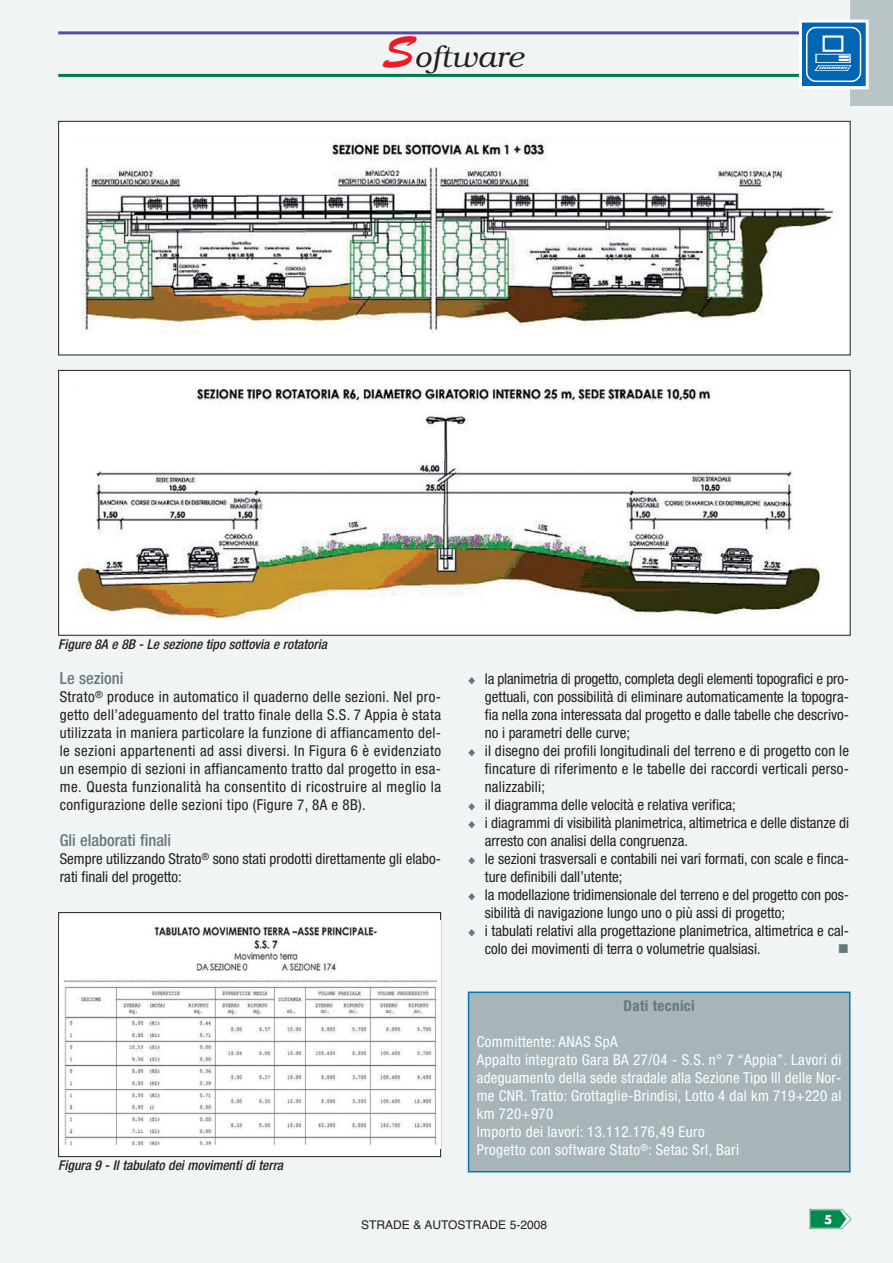
<style>
.page{position:relative;width:893px;height:1263px;background:#fff}
.page>*{position:absolute;margin:0;border:0;box-sizing:border-box;transform-origin:0 0}
.t1{font:italic 300 30px "Bookman";color:#231f20}
.t2{font:500 condensed 16.5px "Helvetica Neue";color:#65787c}
.t3{font:condensed 15px/18px "Helvetica Neue";color:#231f20}
.t4{font:condensed 15px/18px "Helvetica Neue";letter-spacing:.025em;color:#fff}
.t5{font:700 condensed 15px "Helvetica Neue";letter-spacing:.025em;color:#65787c}
.t6{font:italic 500 condensed 13.5px "Helvetica Neue";color:#231f20}
.t7{font:12px "Helvetica";color:#231f20}
.t8{font:700 12px "Futura";color:#fff}
.s1{font-family:"Brush Script";font-weight:400;font-style:normal;font-size:45px;color:#ed1c24}
</style>
<div class="page">
<div style="left:0;top:0;width:892px;height:1263px;background:#f0f4f4"></div>
<img style="left:810px;top:1209px;width:41px;height:20px">
<hr style="left:58px;top:31px;width:790px;height:3px;background:#524fa1">
<hr style="left:58px;top:74px;width:790px;height:3px;background:#007a48">
<div style="left:850px;top:0;width:42px;height:106px;background:#b8c4c6"></div>
<div style="left:802px;top:23px;width:64px;height:63px;background:#0066b3"></div>
<div style="left:799px;top:20px;width:70px;height:69px;border:3px solid #fff"></div>
<svg style="left:806px;top:27px;width:55px;height:55px"></svg>
<img style="left:61px;top:373px;width:783px;height:261px">
<div style="left:58px;top:370px;width:792px;height:266px;border:1px solid #231f20"></div>
<img style="left:65px;top:124px;width:783px;height:229px">
<div style="left:58px;top:121px;width:792px;height:234px;border:1px solid #231f20"></div>
<div style="left:469px;top:993px;width:380px;height:178px;background:#a7b5b8"></div>
<div style="left:468px;top:992px;width:382px;height:180px;border:2px solid #0079af"></div>
<div style="left:59px;top:913px;width:382px;height:244px;background:#fff"></div>
<div style="left:58px;top:912px;width:383px;height:245px;border:1px solid #231f20"></div>
<img style="left:59px;top:921px;width:381px;height:228px">
<h1 class="t1" style="left:382px;top:46px;width:143px"><span class="s1">S</span>oftware</h1>
<p class="t6" style="left:58px;top:639px;width:273px">Figure 8A e 8B - Le sezione tipo sottovia e rotatoria</p>
<p class="t2" style="left:60px;top:672px;width:65px">Le sezioni</p>
<p class="t3" style="left:60px;top:689px;width:383px;text-align:justify">Strato<sup>®</sup> produce in automatico il quaderno delle sezioni. Nel pro&shy;getto dell’adeguamento del tratto finale della S.S. 7 Appia è stata utilizzata in maniera particolare la funzione di affiancamento del&shy;le sezioni appartenenti ad assi diversi. In Figura 6 è evidenziato un esempio di sezioni in affiancamento tratto dal progetto in esa&shy;me. Questa funzionalità ha consentito di ricostruire al meglio la configurazione delle sezioni tipo (Figure 7, 8A e 8B).</p>
<p class="t2" style="left:60px;top:834px;width:113px">Gli elaborati finali</p>
<p class="t3" style="left:60px;top:851px;width:383px">Sempre utilizzando Strato<sup>®</sup> sono stati prodotti direttamente gli elabo&shy;rati finali del progetto:</p>
<p class="t6" style="left:58px;top:1160px;width:229px">Figura 9 - Il tabulato dei movimenti di terra</p>
<p class="t3" style="left:485px;top:671px;width:366px">la planimetria di progetto, completa degli elementi topografici e pro&shy;gettuali, con possibilità di eliminare automaticamente la topogra&shy;fia nella zona interessata dal progetto e dalle tabelle che descrivo&shy;no i parametri delle curve;<br>il disegno dei profili longitudinali del terreno e di progetto con le fincature di riferimento e le tabelle dei raccordi verticali perso&shy;nalizzabili;<br>il diagramma delle velocità e relativa verifica;<br>i diagrammi di visibilità planimetrica, altimetrica e delle distanze di arresto con analisi della congruenza.<br>le sezioni trasversali e contabili nei vari formati, con scale e finca&shy;ture definibili dall’utente;<br>la modellazione tridimensionale del terreno e del progetto con pos&shy;sibilità di navigazione lungo uno o più assi di progetto;<br>i tabulati relativi alla progettazione planimetrica, altimetrica e cal&shy;colo dei movimenti di terra o volumetrie qualsiasi.</p>
<p class="t5" style="left:623px;top:1001px;width:73px">Dati tecnici</p>
<p class="t4" style="left:477px;top:1034px;width:366px">Committente: ANAS SpA<br>Appalto integrato Gara BA 27/04 - S.S. n° 7 “Appia”. Lavori di adeguamento della sede stradale alla Sezione Tipo III delle Nor&shy;me CNR. Tratto: Grottaglie-Brindisi, Lotto 4 dal km 719+220 al km 720+970<br>Importo dei lavori: 13.112.176,49 Euro<br>Progetto con software Stato<sup>®</sup>: Setac Srl, Bari</p>
<p class="t7" style="left:361px;top:1220px;width:188px">STRADE &amp; AUTOSTRADE 5-2008</p>
<p class="t8" style="left:824px;top:1214px;width:10px">5</p>
</div>
